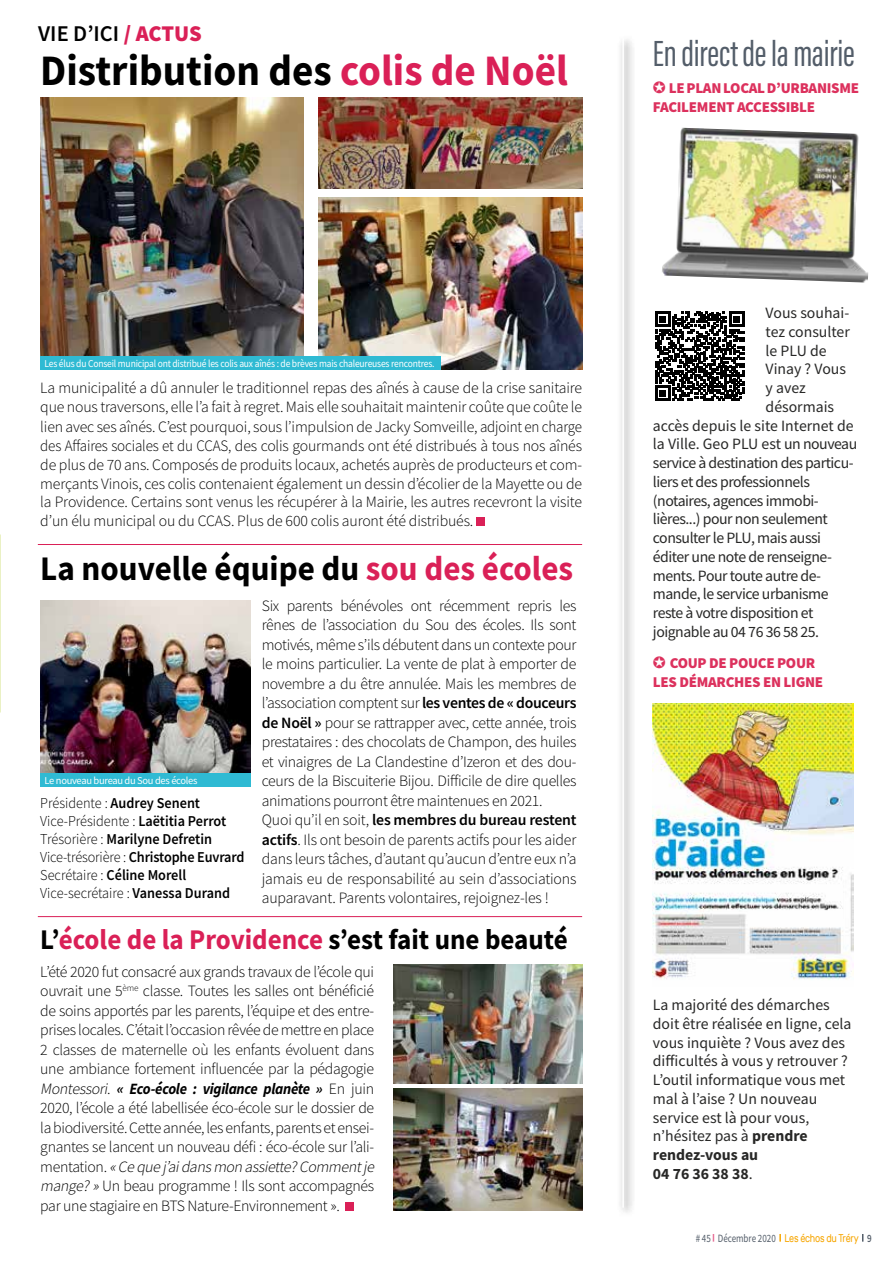
<style>
.page{position:relative;width:893px;height:1263px;background:#fff}
.page>*{position:absolute;margin:0;border:0;box-sizing:border-box;transform-origin:0 0}
.t1{font:700 43.5px "Source Sans Pro";color:#000;scale:.95 1}
.t2{font:37.5px "Acumin Variable Concept";letter-spacing:-.005em;color:#535d69}
.t3{font:700 34.5px "Source Sans Pro";color:#000;scale:.96 1}
.t4{font:700 28.5px "Source Sans Pro";color:#000;scale:.95 1}
.t5{font:600 22.5px "Source Sans Pro";color:#000}
.t6{font:300 15.75px/19.5px "Source Sans Pro";letter-spacing:-.02em;color:#000}
.t7{font:15.75px "Source Sans Pro";letter-spacing:-.02em;color:#282827}
.t8{font:15.75px/18.8px "Source Sans Pro";color:#282827}
.t9{font:600 15.15px/18px "Source Sans Pro";color:#000;scale:.94 1}
.t10{font:900 15px/18.8px "Source Sans Pro";letter-spacing:-.02em;color:#dc315d}
.t11{font:11.1px "Source Sans Pro";color:#535d69;scale:.81 1}
.t12{font:10.5px "Source Sans Pro";letter-spacing:-.02em;color:#fff;scale:.91 1}
.t13{font:10.5px "Source Sans Pro";letter-spacing:-.02em;color:#fff}
.s1{font-weight:900;color:#da2057}
.s2{color:#da2057}
.s3{font-size:15.9px}
.s4{font-weight:300}
.s5{font-weight:600}
.s6{font-style:italic}
.s7{font-weight:700;font-style:italic}
.s8{font-weight:700}
.s9{font-family:"Rubik";color:#f7a600}
</style>
<div class="page">
<svg style="left:779px;top:1234px;width:2px;height:7px"></svg>
<img style="left:318px;top:198px;width:264px;height:172px">
<div style="left:476px;top:518px;width:9px;height:8px;background:#da2057"></div>
<hr style="left:38px;top:544px;width:544px;height:1px;background:#da2057">
<img style="left:662px;top:127px;width:206px;height:156px">
<img style="left:653px;top:703px;width:201px;height:277px">
<div style="left:617px;top:34px;width:18px;height:1184px;background:#000;opacity:.85"></div>
<hr style="left:622px;top:38px;width:2px;height:1170px;background:#fff">
<img style="left:40px;top:98px;width:264px;height:258px">
<hr style="left:38px;top:916px;width:544px;height:1px;background:#da2057">
<div style="left:345px;top:1202px;width:9px;height:8px;background:#da2057"></div>
<img style="left:393px;top:965px;width:189px;height:118px">
<img style="left:393px;top:1089px;width:189px;height:122px">
<img style="left:40px;top:600px;width:210px;height:173px">
<div style="left:40px;top:773px;width:210px;height:13px;background:#2fbad3"></div>
<div style="left:40px;top:356px;width:401px;height:14px;background:#2fbad3"></div>
<svg style="left:655px;top:312px;width:89px;height:89px"></svg>
<img style="left:0;top:536px;width:1px;height:176px">
<img style="left:318px;top:98px;width:264px;height:91px">
<h3 class="t5" style="left:38px;top:19px;width:165px">VIE D’ICI <span class="s1">/ ACTUS</span></h3>
<h1 class="t1" style="left:40px;top:41px;width:557px">Distribution des <span class="s2">colis de Noël</span></h1>
<h2 class="t2" style="left:653px;top:27px;width:204px">En direct de la mairie</h2>
<p class="t10" style="left:653px;top:78px;width:208px;text-indent:16px">LE PLAN LOCAL D’URBANISME<br>FACILEMENT ACCESSIBLE</p>
<p class="t12" style="left:45px;top:357px;width:430px">Les élus du Conseil municipal ont distribué les colis aux aînés : de brèves mais chaleureuses rencontres.</p>
<p class="t6" style="left:40px;top:379px;width:543px;line-height:18.9px;text-align:justify">La municipalité a dû annuler le traditionnel repas des aînés à cause de la crise sanitaire que nous traversons, elle l’a fait à regret. Mais elle souhaitait maintenir coûte que coûte le lien avec ses aînés. C’est pourquoi, sous l’impulsion de Jacky Somveille, <span class="s3">adjoint en charge des Affaires sociales et du CCAS,</span> des colis gourmands ont été distribués à tous nos aînés de plus de 70 ans. Composés de produits locaux, achetés auprès de producteurs et com&shy;merçants Vinois, ces colis contenaient également un dessin d’écolier de la Mayette ou de la Providence. Certains sont venus les récupérer à la Mairie, les autres recevront la visite d’un élu municipal ou du CCAS. Plus de 600 colis auront été distribués.</p>
<h3 class="t3" style="left:40px;top:545px;width:557px">La nouvelle équipe du <span class="s2">sou des écoles</span></h3>
<p class="t13" style="left:45px;top:773px;width:155px">Le nouveau bureau du Sou des écoles</p>
<p class="t9" style="left:40px;top:794px;width:219px"><span class="s4">Présidente :</span> Audrey Senent<br><span class="s4">Vice-Présidente :</span> Laëtitia Perrot<br><span class="s4">Trésorière :</span> Marilyne Defretin<br><span class="s4">Vice-trésorière :</span> Christophe Euvrard<br><span class="s4">Secrétaire :</span> Céline Morell<br><span class="s4">Vice-secrétaire :</span> Vanessa Durand</p>
<p class="t6" style="left:262px;top:596px;width:316px">Six parents bénévoles ont récemment repris les rênes de l’association du Sou des écoles. Ils sont motivés, même s’ils débutent dans un contexte pour le moins particulier. La vente de plat à emporter de novembre a du être annulée. Mais les membres de l’association comptent sur <span class="s5">les ventes de « douceurs de Noël »</span> pour se rattrapper avec, cette année, trois prestataires : des chocolats de Champon, des huiles et vinaigres de La Clandestine d’Izeron et des dou&shy;ceurs de la Biscuiterie Bijou. Difficile de dire quelles animations pourront être maintenues en 2021.<br>Quoi qu’il en soit, <span class="s5">les membres du bureau restent actifs</span>. Ils ont besoin de parents actifs pour les aider dans leurs tâches, d’autant qu’aucun d’entre eux n’a jamais eu de responsabilité au sein d’associations auparavant. Parents volontaires, rejoignez-les !</p>
<h3 class="t4" style="left:40px;top:920px;width:557px">L’<span class="s2">école de la Providence</span> s’est fait une beauté</h3>
<p class="t6" style="left:40px;top:961px;width:339px">L’été 2020 fut consacré aux grands travaux de l’école qui ouvrait une 5<sup>ème</sup> classe. Toutes les salles ont bénéficié de soins apportés par les parents, l’équipe et des entre&shy;prises locales. C’était l’occasion rêvée de mettre en place 2 classes de maternelle où les enfants évoluent dans une ambiance fortement influencée par la pédagogie <span class="s6">Montessori</span>. <span class="s7">« Eco-école : vigilance planète »</span> En juin 2020, l’école a été labellisée éco-école sur le dossier de la biodiversité. Cette année, les enfants, parents et ensei&shy;gnantes se lancent un nouveau défi : éco-école sur l’ali&shy;m e n ta t i o n . <span class="s6">«Ce que j ’aidansmon assiette?Commentje mange?»</span>Un beau programme ! Ils sont accompagnés par une stagiaire en BTS Nature-Environnement ».</p>
<p class="t8" style="left:766px;top:303px;width:85px">Vous souhai-</p>
<p class="t8" style="left:766px;top:322px;width:86px">tez consulter</p>
<p class="t7" style="left:766px;top:340px;width:62px">le PLU de</p>
<p class="t8" style="left:766px;top:360px;width:82px">Vinay ? Vous</p>
<p class="t7" style="left:766px;top:378px;width:42px">y avez</p>
<p class="t8" style="left:766px;top:397px;width:70px">désormais</p>
<p class="t8" style="left:653px;top:416px;width:202px">accès depuis le site Internet de</p>
<p class="t7" style="left:653px;top:434px;width:206px">la Ville. Geo PLU est un nouveau</p>
<p class="t7" style="left:653px;top:453px;width:202px">service à destination des particu-</p>
<p class="t7" style="left:653px;top:472px;width:159px">liers et des professionnels</p>
<p class="t7" style="left:653px;top:490px;width:167px">(notaires, agences immobi-</p>
<p class="t7" style="left:653px;top:509px;width:176px">lières...) pour non seulement</p>
<p class="t7" style="left:653px;top:528px;width:170px">consulter le PLU, mais aussi</p>
<p class="t7" style="left:653px;top:546px;width:180px">éditer une note de renseigne-</p>
<p class="t7" style="left:653px;top:565px;width:170px">ments. Pour toute autre de-</p>
<p class="t7" style="left:653px;top:584px;width:177px">mande, le service urbanisme</p>
<p class="t7" style="left:653px;top:603px;width:162px">reste à votre disposition et</p>
<p class="t7" style="left:653px;top:621px;width:168px">joignable au 04 76 36 58 25.</p>
<p class="t10" style="left:653px;top:654px;width:172px;text-align:center">COUP DE POUCE POUR<br>LES DÉMARCHES EN LIGNE</p>
<p class="t8" style="left:653px;top:995px;width:200px">La majorité des démarches doit être réalisée en ligne, cela vous inquiète ? Vous avez des difficultés à vous y retrouver ?<br>L’outil informatique vous met mal à l’aise ? Un nouveau service est là pour vous, n’hésitez pas à <span class="s8">prendre rendez-vous au<br>04 76 36 38 38</span>.</p>
<p class="t11" style="left:696px;top:1231px;width:219px"># 45 Décembre 2020 <span class="s9">Les échos du Tréry</span> <span class="s5">9</span></p>
</div>
